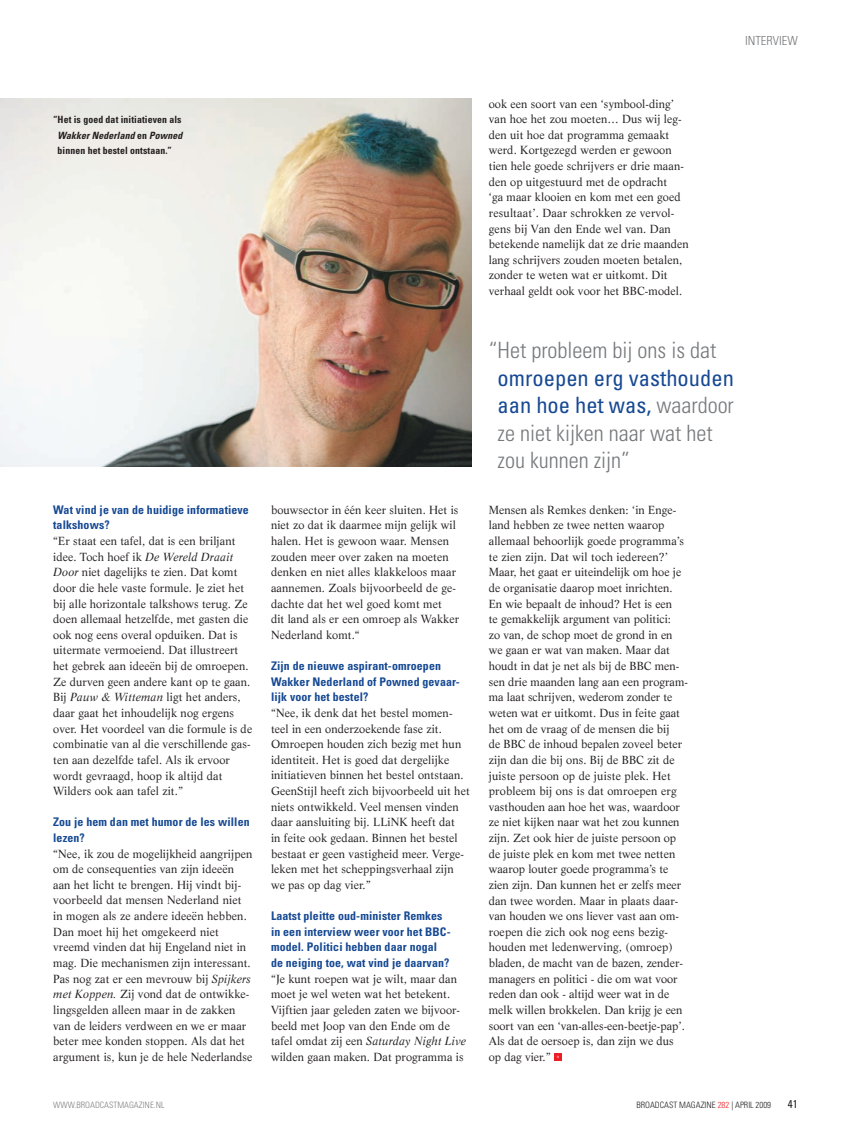
<style>
.page{position:relative;width:851px;height:1134px;background:#fff}
.page>*{position:absolute;margin:0;border:0;box-sizing:border-box;transform-origin:0 0}
.t1{font:300 condensed 22.5px/27.5px "Univers";color:#76787b}
.t2{font:300 condensed 12.5px "Univers";color:#76787b}
.t3{font:700 condensed 11.88px/15.6px "Univers";letter-spacing:.01em;color:#164993}
.t4{font:11.5px/15.6px "Life";letter-spacing:.01em;color:#231f20}
.t5{font:condensed 11.25px "Univers";color:#231f20}
.t6{font:700 condensed 10px/15.6px "Univers";letter-spacing:.01em;color:#231f20;text-align:justify}
.t7{font:300 condensed 8.75px "Univers";color:#231f20}
.t8{font:300 condensed 8.75px "Univers";color:#808285}
.s1{font-style:italic}
.s2{font-weight:400;color:#164993}
.s3{color:#ee1d23}
</style>
<div class="page">
<img style="left:0;top:99px;width:471px;height:368px">
<svg style="left:554px;top:1053px;width:7px;height:8px"></svg>
<p class="t2" style="left:744px;top:33px;width:54px">interview</p>
<p class="t6" style="left:58px;top:112px;width:126px;text-indent:-4px">“ Het is goed dat initiatieven als <span class="s1">Wakker Nederland</span> en <span class="s1">Powned </span>binnen het bestel ontstaan.”</p>
<p class="t3" style="left:53px;top:502px;width:197px">Wat vind je van de huidige informatieve talkshows?</p>
<p class="t4" style="left:53px;top:533px;width:200px">“Er staat een tafel, dat is een briljant idee. Toch hoef ik <span class="s1">De Wereld Draait Door</span> niet dagelijks te zien. Dat komt door die hele vaste formule. Je ziet het bij alle horizontale talkshows terug. Ze doen allemaal hetzelfde, met gasten die ook nog eens overal opduiken. Dat is uitermate vermoeiend. Dat illustreert het gebrek aan ideeën bij de omroepen.<br>Ze durven geen andere kant op te gaan.<br>Bij <span class="s1">Pauw &amp; Witteman</span> ligt het anders, daar gaat het inhoudelijk nog ergens over. Het voordeel van die formule is de combinatie van al die verschillende gas&shy;ten aan dezelfde tafel. Als ik ervoor wordt gevraagd, hoop ik altijd dat Wilders ook aan tafel zit.”</p>
<p class="t3" style="left:53px;top:814px;width:198px">Zou je hem dan met humor de les willen lezen?</p>
<p class="t4" style="left:53px;top:846px;width:201px">“Nee, ik zou de mogelijkheid aangrijpen om de consequenties van zijn ideeën aan het licht te brengen. Hij vindt bij&shy;voorbeeld dat mensen Nederland niet in mogen als ze andere ideeën hebben.<br>Dan moet hij het omgekeerd niet vreemd vinden dat hij Engeland niet in mag. Die mechanismen zijn interessant.<br>Pas nog zat er een mevrouw bij <span class="s1">Spijkers met Koppen.</span> Zij vond dat de ontwikke&shy;lingsgelden alleen maar in de zakken van de leiders verdween en we er maar beter mee konden stoppen. Als dat het argument is, kun je de hele Nederlandse</p>
<p class="t4" style="left:271px;top:502px;width:189px">bouwsector in één keer sluiten. Het is niet zo dat ik daarmee mijn gelijk wil halen. Het is gewoon waar. Mensen zouden meer over zaken na moeten denken en niet alles klakkeloos maar aannemen. Zoals bijvoorbeeld de ge&shy;dachte dat het wel goed komt met<br>dit land als er een omroep als Wakker<br>Nederland komt.“</p>
<p class="t3" style="left:271px;top:658px;width:190px">Zijn de nieuwe aspirant-omroepen<br>Wakker Nederland of Powned gevaar&shy;lijk voor het bestel?</p>
<p class="t4" style="left:271px;top:705px;width:200px">“Nee, ik denk dat het bestel momen&shy;teel in een onderzoekende fase zit.<br>Omroepen houden zich bezig met hun identiteit. Het is goed dat dergelijke initiatieven binnen het bestel ontstaan.<br>GeenStijl heeft zich bijvoorbeeld uit het niets ontwikkeld. Veel mensen vinden daar aansluiting bij. LLiNK heeft dat<br>in feite ook gedaan. Binnen het bestel bestaat er geen vastigheid meer. Verge&shy;leken met het scheppingsverhaal zijn we pas op dag vier.”</p>
<p class="t3" style="left:271px;top:908px;width:181px">Laatst pleitte oud-minister Remkes in een interview weer voor het BBC&shy;model. Politici hebben daar nogal de neiging toe, wat vind je daarvan?</p>
<p class="t4" style="left:271px;top:971px;width:197px">“Je kunt roepen wat je wilt, maar dan moet je wel weten wat het betekent.<br>Vijftien jaar geleden zaten we bijvoor&shy;beeld met Joop van den Ende om de tafel omdat zij een <span class="s1">Saturday Night Live </span>wilden gaan maken. Dat programma is</p>
<p class="t4" style="left:488px;top:96px;width:201px">ook een soort van een ‘symbool-ding’ van hoe het zou moeten… Dus wij leg&shy;den uit hoe dat programma gemaakt werd. Kortgezegd werden er gewoon tien hele goede schrijvers er drie maan&shy;den op uitgestuurd met de opdracht<br>‘ga maar klooien en kom met een goed resultaat’. Daar schrokken ze vervol&shy;gens bij Van den Ende wel van. Dan betekende namelijk dat ze drie maanden lang schrijvers zouden moeten betalen, zonder te weten wat er uitkomt. Dit verhaal geldt ook voor het BBC- model.</p>
<h1 class="t1" style="left:488px;top:336px;width:229px">“ Het probleem bij ons is dat</h1>
<h1 class="t1" style="left:497px;top:364px;width:238px"><span class="s2">om roepen erg vasthouden aan hoe het was,</span> waardoor ze niet kijken naar wat het zou kunnen zijn”</h1>
<p class="t4" style="left:488px;top:502px;width:201px">Mensen als Remkes denken: ‘in Enge&shy;land hebben ze twee netten waarop<br>alle maal behoorlijk goede programma’s te zien zijn. Dat wil toch iedereen?’ Maar, het gaat er uiteindelijk om hoe je de organisatie daarop moet inrichten.<br>En wie bepaalt de inhoud? Het is een<br>te gemakkelijk argument van politici:<br>zo van, de schop moet de grond in en we gaan er wat van maken. Maar dat houdt in dat je net als bij de BBC men&shy;sen drie maanden lang aan een program&shy;ma laat schrijven, wederom zonder te weten wat er uitkomt. Dus in feite gaat het om de vraag of de mensen die bij<br>de BBC de inhoud bepalen zoveel beter zijn dan die bij ons. Bij de BBC zit de juiste persoon op de juiste plek. Het probleem bij ons is dat om roepen erg vasthouden aan hoe het was, waardoor ze niet kijken naar wat het zou kunnen zijn. Zet ook hier de juiste persoon op de juiste plek en kom met twee netten waarop louter goede programma’s te zien zijn. Dan kunnen het er zelfs meer dan twee worden. Maar in plaats daar&shy;van houden we ons liever vast aan om&shy;roepen die zich ook nog eens bezig&shy;houden met ledenwerving, (omroep) bladen, de macht van de bazen, zender&shy;managers en politici - die om wat voor reden dan ook - altijd weer wat in de melk willen brokkelen. Dan krijg je een soort van een ‘van-alles-een-beetje-pap’.<br>Als dat de oersoep is, dan zijn we dus op dag vier.”</p>
<p class="t8" style="left:53px;top:1099px;width:113px">www.broadcastMaGazine.nl</p>
<p class="t7" style="left:636px;top:1099px;width:136px">broadcast MaGazine <span class="s3">282</span> | april 2009</p>
<p class="t5" style="left:787px;top:1096px;width:11px">41</p>
</div>
